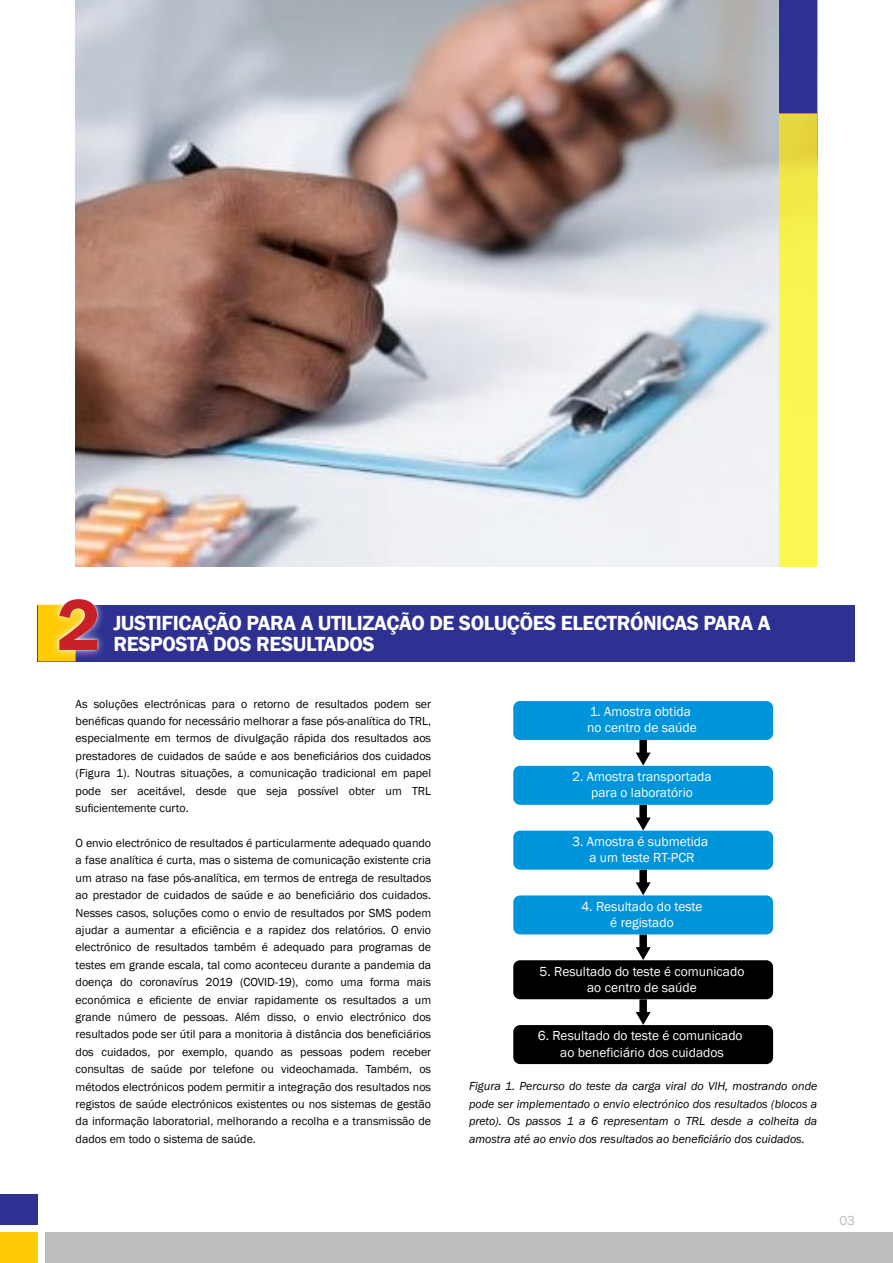
<style>
.page{position:relative;width:893px;height:1263px;background:#fff}
.page>*{position:absolute;margin:0;border:0;box-sizing:border-box;transform-origin:0 0}
.t1{font:600 75px "Franklin Gothic";color:#c72026}
.t2{font:600 21px/21px "Franklin Gothic";letter-spacing:-.02em;color:#fff}
.t3{font:13.5px/16.2px "Franklin Gothic";color:#fff;text-align:center}
.t4{font:13.5px "Franklin Gothic";color:#bcbec0}
.t5{font:12px/17.4px "Franklin Gothic";color:#000;text-align:justify}
.t6{font:italic 12px/17.4px "Franklin Gothic";color:#000;text-align:justify}
</style>
<div class="page">
<div style="left:38px;top:605px;width:817px;height:56px;background:#2e3092"></div>
<svg style="left:38px;top:605px;width:38px;height:56px"></svg>
<div style="left:49px;top:588px;width:59px;height:72px;background:#fff;opacity:.7"></div>
<div style="left:57px;top:596px;width:44px;height:56px;background:#fff;opacity:.75"></div>
<div style="left:45px;top:1232px;width:848px;height:31px;background:#bcbec0"></div>
<div style="left:513px;top:701px;width:260px;height:39px;background:#0095da;border-radius:7px"></div>
<div style="left:513px;top:766px;width:260px;height:39px;background:#0095da;border-radius:7px"></div>
<div style="left:513px;top:831px;width:260px;height:39px;background:#0095da;border-radius:7px"></div>
<div style="left:513px;top:895px;width:260px;height:39px;background:#0095da;border-radius:7px"></div>
<div style="left:513px;top:960px;width:260px;height:39px;background:#000;border-radius:7px"></div>
<div style="left:513px;top:1025px;width:260px;height:39px;background:#000;border-radius:7px"></div>
<div style="left:639px;top:740px;width:8px;height:15px;background:#000"></div>
<svg style="left:636px;top:752px;width:15px;height:13px"></svg>
<div style="left:639px;top:805px;width:8px;height:15px;background:#000"></div>
<svg style="left:636px;top:817px;width:15px;height:13px"></svg>
<div style="left:639px;top:870px;width:8px;height:14px;background:#000"></div>
<svg style="left:636px;top:882px;width:15px;height:13px"></svg>
<div style="left:639px;top:934px;width:8px;height:15px;background:#000"></div>
<svg style="left:636px;top:947px;width:15px;height:13px"></svg>
<div style="left:639px;top:999px;width:8px;height:15px;background:#000"></div>
<svg style="left:636px;top:1012px;width:15px;height:13px"></svg>
<img style="left:76px;top:0;width:704px;height:567px">
<div style="left:780px;top:0;width:37px;height:113px;background:#2e3092"></div>
<svg style="left:780px;top:113px;width:37px;height:454px;background:#f6f04c"></svg>
<div style="left:0;top:1232px;width:38px;height:31px;background:#ffcb05"></div>
<div style="left:0;top:1194px;width:38px;height:31px;background:#2e3092"></div>
<h1 class="t1" style="left:57px;top:579px;width:45px">2</h1>
<h2 class="t2" style="left:113px;top:613px;width:659px">JUSTIFICAÇÃO PARA A UTILIZAÇÃO DE SOLUÇÕES ELECTRÓNICAS PARA A<br>RESPOSTA DOS RESULTADOS</h2>
<p class="t5" style="left:76px;top:695px;width:357px">As soluções electrónicas para o retorno de resultados podem ser benéficas quando for necessário melhorar a fase pós-analítica do TRL, especialmente em termos de divulgação rápida dos resultados aos prestadores de cuidados de saúde e aos beneficiários dos cuidados (Figura 1). Noutras situações, a comunicação tradicional em papel pode ser aceitável, desde que seja possível obter um TRL suficientemente curto.</p>
<p class="t5" style="left:76px;top:834px;width:357px">O envio electrónico de resultados é particularmente adequado quando a fase analítica é curta, mas o sistema de comunicação existente cria um atraso na fase pós-analítica, em termos de entrega de resultados ao prestador de cuidados de saúde e ao beneficiário dos cuidados.<br>Nesses casos, soluções como o envio de resultados por SMS podem ajudar a aumentar a eficiência e a rapidez dos relatórios. O envio electrónico de resultados também é adequado para programas de testes em grande escala, tal como aconteceu durante a pandemia da doença do coronavírus 2019 (COVID-19), como uma forma mais económica e eficiente de enviar rapidamente os resultados a um grande número de pessoas. Além disso, o envio electrónico dos resultados pode ser útil para a monitoria à distância dos beneficiários dos cuidados, por exemplo, quando as pessoas podem receber consultas de saúde por telefone ou videochamada. Também, os métodos electrónicos podem permitir a integração dos resultados nos registos de saúde electrónicos existentes ou nos sistemas de gestão da informação laboratorial, melhorando a recolha e a transmissão de dados em todo o sistema de saúde.</p>
<p class="t3" style="left:587px;top:704px;width:111px;text-align:left">1. Amostra obtida no centro de saúde</p>
<p class="t3" style="left:572px;top:769px;width:141px">2. Amostra transportada para o laboratório</p>
<p class="t3" style="left:572px;top:833px;width:138px">3. Amostra é submetida a um teste RT-PCR</p>
<p class="t3" style="left:581px;top:898px;width:123px">4. Resultado do teste é registado</p>
<p class="t3" style="left:540px;top:963px;width:206px">5. Resultado do teste é comunicado ao centro de saúde</p>
<p class="t3" style="left:538px;top:1028px;width:206px">6. Resultado do teste é comunicado ao beneficiário dos cuidados</p>
<p class="t6" style="left:469px;top:1078px;width:350px">Figura 1. Percurso do teste da carga viral do VIH, mostrando onde pode ser implementado o envio electrónico dos resultados (blocos a preto). Os passos 1 a 6 representam o TRL desde a colheita da amostra até ao envio dos resultados ao beneficiário dos cuidados.</p>
<p class="t4" style="left:839px;top:1212px;width:17px">03</p>
</div>
